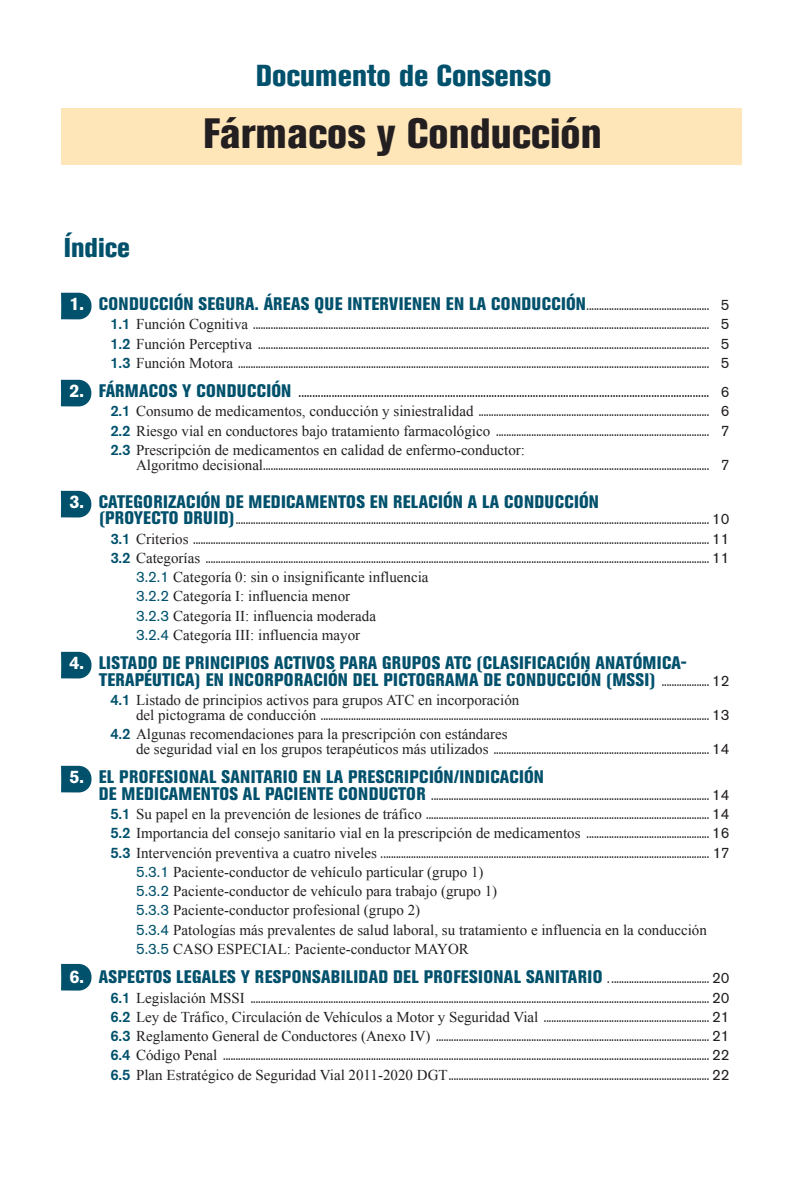
<style>
.page{position:relative;width:808px;height:1191px;background:#fff}
.page>*{position:absolute;margin:0;border:0;box-sizing:border-box;transform-origin:0 0}
.t1{font:800 condensed 42px "Akzidenz Grotesk BE";color:#231f20}
.t2{font:800 condensed 30px "Akzidenz Grotesk BE";color:#01516c}
.t3{font:800 condensed 27px "Akzidenz Grotesk BE";color:#01516c}
.t4{font:800 condensed 18px/16.5px "Akzidenz Grotesk BE";letter-spacing:.02em;color:#01516c}
.t5{font:300 16.5px "Akzidenz Grotesk BE";color:#231f20}
.t6{font:300 15px/19.2px "Akzidenz Grotesk BE";color:#231f20;text-align:justify}
.t7{font:15px/19.2px "Times New Roman";color:#231f20}
.s1{font-weight:700;font-stretch:normal;color:#fff}
.s2{font-weight:300;font-stretch:normal;font-size:15px;color:#231f20}
.s3{font-weight:400;font-stretch:normal;font-size:15px;color:#231f20}
.s4{font-weight:500;color:#01516c}
.s5{font-family:"Times New Roman";font-weight:400}
.s6{font-weight:400}
.s7{font-weight:700;font-size:18px;color:#fff}
.s8{font-weight:800;font-stretch:condensed;font-size:18px;color:#01516c}
.s9{font-weight:400;font-size:15px}
.s10{font-family:"Akzidenz Grotesk BE";font-weight:500;color:#01516c}
.s11{font-family:"Akzidenz Grotesk BE";color:#01516c}
.s12{font-family:"Akzidenz Grotesk BE";font-weight:300}
.s13{font-family:"Akzidenz Grotesk BE"}
</style>
<div class="page">
<svg style="left:61px;top:964px;width:30px;height:26px"></svg>
<svg style="left:61px;top:766px;width:30px;height:26px"></svg>
<svg style="left:61px;top:652px;width:30px;height:26px"></svg>
<svg style="left:61px;top:491px;width:30px;height:26px"></svg>
<svg style="left:61px;top:380px;width:30px;height:26px"></svg>
<svg style="left:61px;top:293px;width:30px;height:26px"></svg>
<div style="left:61px;top:108px;width:680px;height:57px;background:#fee6b9"></div>
<h3 class="t3" style="left:64px;top:238px;width:68px">Índice</h3>
<h2 class="t2" style="left:256px;top:65px;width:297px">Documento de Consenso</h2>
<h1 class="t1" style="left:203px;top:119px;width:400px">Fármacos y Conducción</h1>
<p class="t4" style="left:69px;top:298px;width:662px"><span class="s1">1.</span> CONDUCCIÓN SEGURA. ÁREAS QUE INTERVIENEN EN LA CONDUCCIÓN<span class="s2">.................................................</span> <span class="s3">5</span></p>
<p class="t6" style="left:111px;top:316px;width:620px"><span class="s4">1.1</span> <span class="s5">Función Cognitiva</span> ...................................................................................................................................................................................... <span class="s6">5<br></span><span class="s4">1.2</span> <span class="s5">Función Perceptiva</span> .................................................................................................................................................................................... <span class="s6">5<br></span><span class="s4">1.3</span> <span class="s5">Función Motora</span> ............................................................................................................................................................................................ <span class="s6">5</span></p>
<p class="t5" style="left:69px;top:384px;width:662px"><span class="s7">2.</span> <span class="s8">FÁRMACOS Y CONDUCCIÓN</span> ..................................................................................................................................................... <span class="s9">6</span></p>
<p class="t6" style="left:111px;top:403px;width:620px"><span class="s4">2.1</span> <span class="s5">Consumo de medicamentos, conducción y siniestralidad</span> ............................................................................................ <span class="s6">6<br></span><span class="s4">2.2</span> <span class="s5">Riesgo vial en conductores bajo tratamiento farmacológico</span> ..................................................................................... <span class="s6">7</span></p>
<p class="t7" style="left:111px;top:440px;width:416px"><span class="s10">2.3</span> Prescripción de medicamentos en calidad de enfermo-conductor:</p>
<p class="t6" style="left:136px;top:456px;width:595px"><span class="s5">Algoritmo decisional</span>.................................................................................................................................................................................. <span class="s6">7</span></p>
<p class="t4" style="left:69px;top:495px;width:531px"><span class="s1">3.</span> CATEGORIZACIÓN DE MEDICAMENTOS EN RELACIÓN A LA CONDUCCIÓN</p>
<p class="t6" style="left:111px;top:510px;width:620px;text-indent:-12px"><span class="s8">(PROYECTO DRUID)</span>............................................................................................................................................................................................. <span class="s6">10<br></span><span class="s4">3.1</span> <span class="s5">Criterios</span> .............................................................................................................................................................................................................. <span class="s6">11<br></span><span class="s4">3.2</span> <span class="s5">Categorías</span> ......................................................................................................................................................................................................... <span class="s6">11</span></p>
<p class="t7" style="left:136px;top:567px;width:294px"><span class="s11">3.2.1</span> Categoría 0: sin o insignificante influencia <span class="s11">3.2.2</span> Categoría I: influencia menor<br><span class="s11">3.2.3</span> Categoría II: influencia moderada<br><span class="s11">3.2.4</span> Categoría III: influencia mayor</p>
<p class="t4" style="left:99px;top:656px;width:632px;text-indent:-29px"><span class="s1">4.</span> LISTADO DE PRINCIPIOS ACTIVOS PARA GRUPOS ATC (CLASIFICACIÓN ANATÓMICA-<br>TERAPÉUTICA) EN INCORPORACIÓN DEL PICTOGRAMA DE CONDUCCIÓN (MSSI) <span class="s2">...................</span> <span class="s3">12</span></p>
<p class="t7" style="left:111px;top:690px;width:410px"><span class="s10">4.1</span> Listado de principios activos para grupos ATC en incorporación</p>
<p class="t6" style="left:136px;top:706px;width:595px"><span class="s5">del pictograma de conducción</span> ........................................................................................................................................................... <span class="s6">13</span></p>
<p class="t7" style="left:111px;top:724px;width:399px"><span class="s10">4.2</span> Algunas recomendaciones para la prescripción con estándares</p>
<p class="t6" style="left:136px;top:740px;width:595px"><span class="s5">de seguridad vial en los grupos terapéuticos más utilizados</span> ...................................................................................... <span class="s6">14</span></p>
<p class="t4" style="left:69px;top:771px;width:476px"><span class="s1">5.</span> EL PROFESIONAL SANITARIO EN LA PRESCRIPCIÓN/INDICACIÓN</p>
<p class="t6" style="left:99px;top:786px;width:632px;text-align:right"><span class="s8">DE MEDICAMENTOS AL PACIENTE CONDUCTOR</span> ............................................................................................................... <span class="s6">14<br></span><span class="s4">5.1</span> <span class="s5">Su papel en la prevención de lesiones de tráfico</span> ................................................................................................................. <span class="s6">14</span></p>
<p class="t7" style="left:111px;top:823px;width:620px"><span class="s10">5.2</span> Importancia del consejo sanitario vial en la prescripción de medicamentos <span class="s12">.................................................</span> <span class="s13">16</span></p>
<p class="t6" style="left:111px;top:844px;width:620px"><span class="s4">5.3</span> <span class="s5">Intervención preventiva a cuatro niveles</span> ................................................................................................................................... <span class="s6">17</span></p>
<p class="t7" style="left:136px;top:862px;width:572px"><span class="s11">5.3.1</span> Paciente-conductor de vehículo particular (grupo 1)<br><span class="s11">5.3.2</span> Paciente-conductor de vehículo para trabajo (grupo 1)<br><span class="s11">5.3.3</span> Paciente-conductor profesional (grupo 2)<br><span class="s11">5.3.4</span> Patologías más prevalentes de salud laboral, su tratamiento e influencia en la conducción <span class="s11">5.3.5</span> CASO ESPECIAL: Paciente-conductor MAYOR</p>
<p class="t4" style="left:69px;top:970px;width:662px"><span class="s1">6.</span> ASPECTOS LEGALES Y RESPONSABILIDAD DEL PROFESIONAL SANITARIO <span class="s2">........................................</span> <span class="s3">20</span></p>
<p class="t6" style="left:111px;top:989px;width:620px"><span class="s4">6.1</span> <span class="s5">Legislación MSSI</span> ....................................................................................................................................................................................... <span class="s6">20<br></span><span class="s4">6.2</span> <span class="s5">Ley de Tráfico, Circulación de Vehículos a Motor y Seguridad Vial</span> .................................................................. <span class="s6">21<br></span><span class="s4">6.3</span> <span class="s5">Reglamento General de Conductores (Anexo IV)</span> ............................................................................................................. <span class="s6">21<br></span><span class="s4">6.4</span> <span class="s5">Código Penal</span> .................................................................................................................................................................................................. <span class="s6">22<br></span><span class="s4">6.5</span> <span class="s5">Plan Estratégico de Seguridad Vial 2011-2020 DGT</span>........................................................................................................ <span class="s6">22</span></p>
</div>
